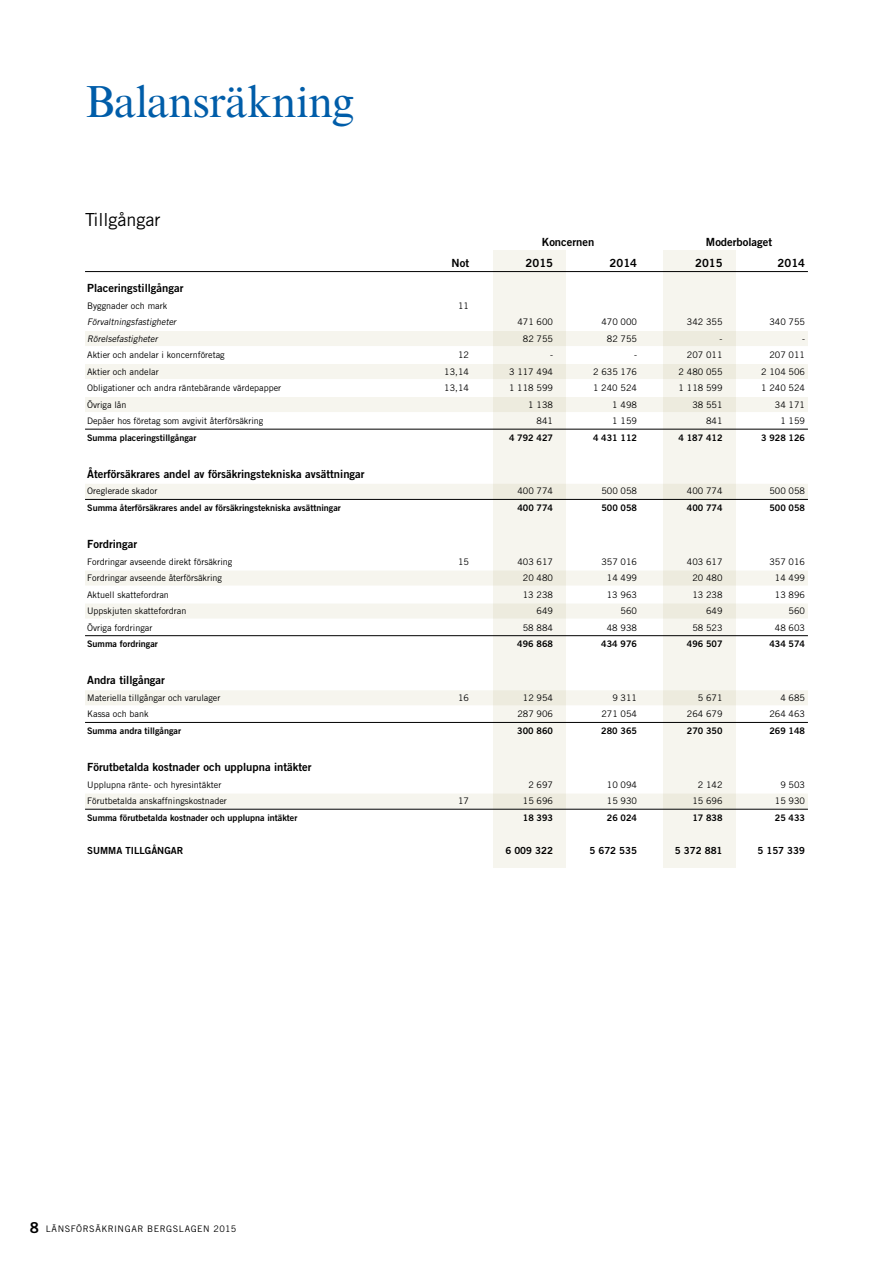
<style>
.page{position:relative;width:893px;height:1263px;background:#fff}
.page>*{position:absolute;margin:0;border:0;box-sizing:border-box;transform-origin:0 0}
.t1{font:45px "LF Times";letter-spacing:-.015em;color:#005da9}
.t2{font:500 18px "LF Trade";color:#000}
.t3{font:700 11.25px "LF Trade";color:#000}
.t4{font:700 9.75px "LF Trade";color:#000}
.t5{font:500 9px "LF Trade";color:#000}
.t6{font:700 9px "LF Trade";color:#000}
.t7{font:italic 500 9px "LF Trade";color:#000}
.t8{font:500 9px "LF Trade";letter-spacing:.06em;color:#000}
.s1{font-weight:700;font-size:15px}
</style>
<div class="page">
<hr style="left:85px;top:271px;width:723px;height:1px;background:#000">
<div style="left:85px;top:331px;width:723px;height:15px;background:#f6f5ee"></div>
<div style="left:85px;top:364px;width:723px;height:15px;background:#f6f5ee"></div>
<div style="left:85px;top:397px;width:723px;height:15px;background:#f6f5ee"></div>
<hr style="left:85px;top:429px;width:723px;height:1px;background:#000">
<div style="left:85px;top:484px;width:723px;height:15px;background:#f6f5ee"></div>
<hr style="left:85px;top:499px;width:723px;height:1px;background:#000">
<div style="left:85px;top:570px;width:723px;height:15px;background:#f6f5ee"></div>
<div style="left:85px;top:603px;width:723px;height:15px;background:#f6f5ee"></div>
<hr style="left:85px;top:635px;width:723px;height:1px;background:#000">
<div style="left:85px;top:690px;width:723px;height:15px;background:#f6f5ee"></div>
<hr style="left:85px;top:722px;width:723px;height:1px;background:#000">
<div style="left:85px;top:793px;width:723px;height:15px;background:#f6f5ee"></div>
<hr style="left:85px;top:809px;width:723px;height:1px;background:#000">
<div style="left:493px;top:251px;width:73px;height:617px;background:linear-gradient(to right,#f1f0e8,#f1f0e8)"></div>
<div style="left:663px;top:251px;width:73px;height:617px;background:linear-gradient(to right,#f1f0e8,#f1f0e8)"></div>
<h1 class="t1" style="left:85px;top:76px;width:270px">Balansräkning</h1>
<h2 class="t2" style="left:85px;top:208px;width:77px">Tillgångar</h2>
<p class="t3" style="left:542px;top:235px;width:54px">Koncernen</p>
<p class="t3" style="left:706px;top:235px;width:68px">Moderbolaget</p>
<p class="t3" style="left:452px;top:256px;width:19px">Not</p>
<p class="t3" style="left:526px;top:256px;width:29px">2015</p>
<p class="t3" style="left:610px;top:256px;width:29px">2014</p>
<p class="t3" style="left:695px;top:256px;width:29px">2015</p>
<p class="t3" style="left:778px;top:256px;width:29px">2014</p>
<p class="t3" style="left:87px;top:281px;width:98px">Placeringstillgångar</p>
<p class="t5" style="left:87px;top:300px;width:81px">Byggnader och mark</p>
<p class="t5" style="left:458px;top:300px;width:12px">11</p>
<p class="t7" style="left:87px;top:316px;width:92px">Förvaltningsfastigheter</p>
<p class="t5" style="left:517px;top:316px;width:37px">471 600</p>
<p class="t5" style="left:601px;top:316px;width:37px">470 000</p>
<p class="t5" style="left:687px;top:316px;width:37px">342 355</p>
<p class="t5" style="left:769px;top:316px;width:37px">340 755</p>
<p class="t7" style="left:87px;top:333px;width:74px">Rörelsefastigheter</p>
<p class="t5" style="left:523px;top:333px;width:32px">82 755</p>
<p class="t5" style="left:607px;top:333px;width:32px">82 755</p>
<p class="t5" style="left:720px;top:333px;width:4px">-</p>
<p class="t5" style="left:802px;top:333px;width:4px">-</p>
<p class="t5" style="left:87px;top:349px;width:139px">Aktier och andelar i koncernföretag</p>
<p class="t5" style="left:458px;top:349px;width:12px">12</p>
<p class="t5" style="left:550px;top:349px;width:4px">-</p>
<p class="t5" style="left:634px;top:349px;width:4px">-</p>
<p class="t5" style="left:687px;top:349px;width:37px">207 011</p>
<p class="t5" style="left:769px;top:349px;width:37px">207 011</p>
<p class="t5" style="left:87px;top:366px;width:73px">Aktier och andelar</p>
<p class="t5" style="left:444px;top:366px;width:26px">13,14</p>
<p class="t5" style="left:509px;top:366px;width:45px">3 117 494</p>
<p class="t5" style="left:593px;top:366px;width:45px">2 635 176</p>
<p class="t5" style="left:679px;top:366px;width:45px">2 480 055</p>
<p class="t5" style="left:761px;top:366px;width:45px">2 104 506</p>
<p class="t5" style="left:87px;top:382px;width:196px">Obligationer och andra räntebärande värdepapper</p>
<p class="t5" style="left:444px;top:382px;width:26px">13,14</p>
<p class="t5" style="left:509px;top:382px;width:45px">1 118 599</p>
<p class="t5" style="left:593px;top:382px;width:45px">1 240 524</p>
<p class="t5" style="left:679px;top:382px;width:45px">1 118 599</p>
<p class="t5" style="left:761px;top:382px;width:45px">1 240 524</p>
<p class="t5" style="left:87px;top:399px;width:41px">Övriga lån</p>
<p class="t5" style="left:528px;top:399px;width:26px">1 138</p>
<p class="t5" style="left:612px;top:399px;width:26px">1 498</p>
<p class="t5" style="left:692px;top:399px;width:32px">38 551</p>
<p class="t5" style="left:775px;top:399px;width:32px">34 171</p>
<p class="t5" style="left:87px;top:415px;width:178px">Depåer hos företag som avgivit återförsäkring</p>
<p class="t5" style="left:537px;top:415px;width:18px">841</p>
<p class="t5" style="left:612px;top:415px;width:26px">1 159</p>
<p class="t5" style="left:706px;top:415px;width:18px">841</p>
<p class="t5" style="left:780px;top:415px;width:26px">1 159</p>
<p class="t6" style="left:87px;top:432px;width:111px">Summa placeringstillgångar</p>
<p class="t6" style="left:509px;top:432px;width:45px">4 792 427</p>
<p class="t6" style="left:593px;top:432px;width:45px">4 431 112</p>
<p class="t6" style="left:679px;top:432px;width:45px">4 187 412</p>
<p class="t6" style="left:761px;top:432px;width:45px">3 928 126</p>
<p class="t3" style="left:87px;top:467px;width:279px">Återförsäkrares andel av försäkringstekniska avsättningar</p>
<p class="t5" style="left:87px;top:486px;width:72px">Oreglerade skador</p>
<p class="t5" style="left:517px;top:486px;width:37px">400 774</p>
<p class="t5" style="left:601px;top:486px;width:37px">500 058</p>
<p class="t5" style="left:687px;top:486px;width:37px">400 774</p>
<p class="t5" style="left:769px;top:486px;width:37px">500 058</p>
<p class="t6" style="left:87px;top:502px;width:255px">Summa återförsäkrares andel av försäkringstekniska avsättningar</p>
<p class="t6" style="left:517px;top:502px;width:37px">400 774</p>
<p class="t6" style="left:601px;top:502px;width:37px">500 058</p>
<p class="t6" style="left:687px;top:502px;width:37px">400 774</p>
<p class="t6" style="left:769px;top:502px;width:37px">500 058</p>
<p class="t3" style="left:87px;top:537px;width:52px">Fordringar</p>
<p class="t5" style="left:87px;top:556px;width:147px">Fordringar avseende direkt försäkring</p>
<p class="t5" style="left:458px;top:556px;width:12px">15</p>
<p class="t5" style="left:517px;top:556px;width:37px">403 617</p>
<p class="t5" style="left:601px;top:556px;width:37px">357 016</p>
<p class="t5" style="left:687px;top:556px;width:37px">403 617</p>
<p class="t5" style="left:769px;top:556px;width:37px">357 016</p>
<p class="t5" style="left:87px;top:572px;width:136px">Fordringar avseende återförsäkring</p>
<p class="t5" style="left:523px;top:572px;width:32px">20 480</p>
<p class="t5" style="left:607px;top:572px;width:32px">14 499</p>
<p class="t5" style="left:692px;top:572px;width:32px">20 480</p>
<p class="t5" style="left:775px;top:572px;width:32px">14 499</p>
<p class="t5" style="left:87px;top:589px;width:83px">Aktuell skattefordran</p>
<p class="t5" style="left:523px;top:589px;width:32px">13 238</p>
<p class="t5" style="left:607px;top:589px;width:32px">13 963</p>
<p class="t5" style="left:692px;top:589px;width:32px">13 238</p>
<p class="t5" style="left:775px;top:589px;width:32px">13 896</p>
<p class="t5" style="left:87px;top:605px;width:101px">Uppskjuten skattefordran</p>
<p class="t5" style="left:537px;top:605px;width:18px">649</p>
<p class="t5" style="left:621px;top:605px;width:18px">560</p>
<p class="t5" style="left:706px;top:605px;width:18px">649</p>
<p class="t5" style="left:789px;top:605px;width:18px">560</p>
<p class="t5" style="left:87px;top:622px;width:67px">Övriga fordringar</p>
<p class="t5" style="left:523px;top:622px;width:32px">58 884</p>
<p class="t5" style="left:607px;top:622px;width:32px">48 938</p>
<p class="t5" style="left:692px;top:622px;width:32px">58 523</p>
<p class="t5" style="left:775px;top:622px;width:32px">48 603</p>
<p class="t6" style="left:87px;top:638px;width:72px">Summa fordringar</p>
<p class="t6" style="left:517px;top:638px;width:37px">496 868</p>
<p class="t6" style="left:601px;top:638px;width:37px">434 976</p>
<p class="t6" style="left:687px;top:638px;width:37px">496 507</p>
<p class="t6" style="left:769px;top:638px;width:37px">434 574</p>
<p class="t3" style="left:87px;top:673px;width:79px">Andra tillgångar</p>
<p class="t5" style="left:87px;top:692px;width:135px">Materiella tillgångar och varulager</p>
<p class="t5" style="left:458px;top:692px;width:12px">16</p>
<p class="t5" style="left:523px;top:692px;width:32px">12 954</p>
<p class="t5" style="left:612px;top:692px;width:26px">9 311</p>
<p class="t5" style="left:698px;top:692px;width:26px">5 671</p>
<p class="t5" style="left:780px;top:692px;width:26px">4 685</p>
<p class="t5" style="left:87px;top:709px;width:63px">Kassa och bank</p>
<p class="t5" style="left:517px;top:709px;width:37px">287 906</p>
<p class="t5" style="left:601px;top:709px;width:37px">271 054</p>
<p class="t5" style="left:687px;top:709px;width:37px">264 679</p>
<p class="t5" style="left:769px;top:709px;width:37px">264 463</p>
<p class="t6" style="left:87px;top:725px;width:95px">Summa andra tillgångar</p>
<p class="t6" style="left:517px;top:725px;width:37px">300 860</p>
<p class="t6" style="left:601px;top:725px;width:37px">280 365</p>
<p class="t6" style="left:687px;top:725px;width:37px">270 350</p>
<p class="t6" style="left:769px;top:725px;width:37px">269 148</p>
<p class="t3" style="left:87px;top:760px;width:226px">Förutbetalda kostnader och upplupna intäkter</p>
<p class="t5" style="left:87px;top:779px;width:136px">Upplupna ränte- och hyresintäkter</p>
<p class="t5" style="left:528px;top:779px;width:26px">2 697</p>
<p class="t5" style="left:607px;top:779px;width:32px">10 094</p>
<p class="t5" style="left:698px;top:779px;width:26px">2 142</p>
<p class="t5" style="left:780px;top:779px;width:26px">9 503</p>
<p class="t5" style="left:87px;top:795px;width:141px">Förutbetalda anskaffningskostnader</p>
<p class="t5" style="left:458px;top:795px;width:12px">17</p>
<p class="t5" style="left:523px;top:795px;width:32px">15 696</p>
<p class="t5" style="left:607px;top:795px;width:32px">15 930</p>
<p class="t5" style="left:692px;top:795px;width:32px">15 696</p>
<p class="t5" style="left:775px;top:795px;width:32px">15 930</p>
<p class="t6" style="left:87px;top:812px;width:212px">Summa förutbetalda kostnader och upplupna intäkter</p>
<p class="t6" style="left:523px;top:812px;width:32px">18 393</p>
<p class="t6" style="left:607px;top:812px;width:32px">26 024</p>
<p class="t6" style="left:692px;top:812px;width:32px">17 838</p>
<p class="t6" style="left:775px;top:812px;width:32px">25 433</p>
<p class="t4" style="left:87px;top:844px;width:98px">SUMMA TILLGÅNGAR</p>
<p class="t4" style="left:505px;top:844px;width:49px">6 009 322</p>
<p class="t4" style="left:589px;top:844px;width:49px">5 672 535</p>
<p class="t4" style="left:675px;top:844px;width:49px">5 372 881</p>
<p class="t4" style="left:757px;top:844px;width:49px">5 157 339</p>
<p class="t8" style="left:30px;top:1223px;width:208px"><span class="s1">8</span> LÄNSFÖRSÄKRINGAR BERGSLAGEN 2015</p>
</div>
